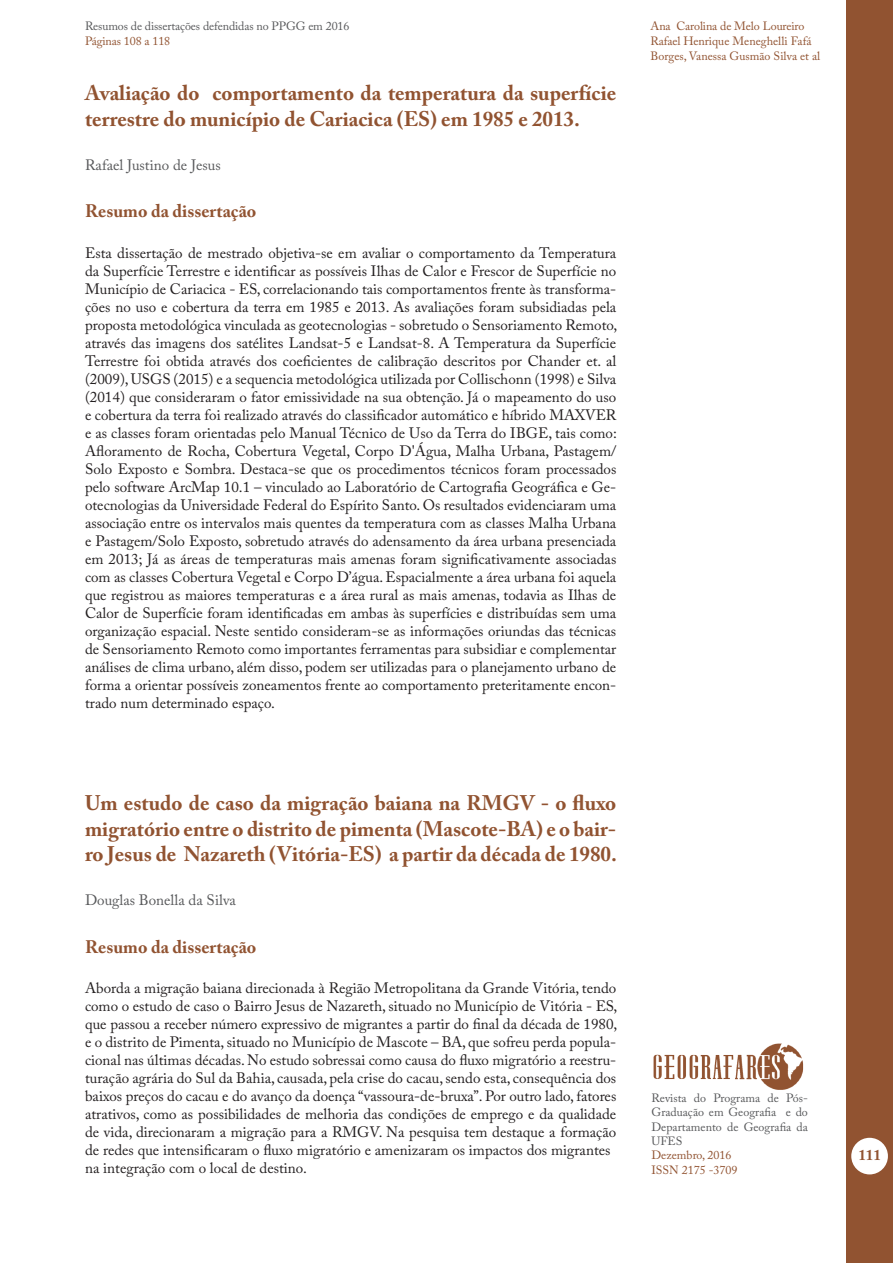
<style>
.page{position:relative;width:893px;height:1263px;background:#fff}
.page>*{position:absolute;margin:0;border:0;box-sizing:border-box;transform-origin:0 0}
.t1{font:700 21px/25.2px "Adobe Caslon Pro";color:#915331}
.t2{font:700 18px "Adobe Caslon Pro";color:#915331}
.t3{font:15px/18px "Adobe Caslon Pro";color:#231f20;text-align:justify}
.t4{font:15px "Adobe Caslon Pro";color:#57585a}
.t5{font:700 15px "Adobe Caslon Pro";color:#915331}
.t6{font:12px/14.9px "Adobe Caslon Pro";color:#915331}
.t7{font:12px/14.4px "Adobe Caslon Pro";letter-spacing:-.005em;color:#57585a;text-align:justify}
</style>
<div class="page">
<img style="left:653px;top:1043px;width:151px;height:47px">
<div style="left:846px;top:0;width:47px;height:1262px;background:#915331"></div>
<div style="left:851px;top:1138px;width:37px;height:36px;background:#fff;border-radius:50%"></div>
<p class="t7" style="left:85px;top:19px;width:266px">Resumos de dissertações defendidas no PPGG em 2016</p>
<p class="t6" style="left:85px;top:34px;width:87px">Páginas 108 a 118</p>
<p class="t1" style="left:85px;top:81px;width:533px">Avaliação do comportamento da temperatura da superfície terrestre do município de Cariacica (ES) em 1985 e 2013.</p>
<p class="t4" style="left:85px;top:156px;width:137px">Rafael Justino de Jesus</p>
<p class="t2" style="left:85px;top:201px;width:173px">Resumo da dissertação</p>
<p class="t3" style="left:85px;top:244px;width:534px">Esta dissertação de mestrado objetiva-se em avaliar o comportamento da Temperatura da Superfície Terrestre e identificar as possíveis Ilhas de Calor e Frescor de Superfície no Município de Cariacica - ES, correlacionando tais comportamentos frente às transforma&shy;ções no uso e cobertura da terra em 1985 e 2013. As avaliações foram subsidiadas pela proposta metodológica vinculada as geotecnologias - sobretudo o Sensoriamento Remoto, através das imagens dos satélites Landsat-5 e Landsat-8. A Temperatura da Superfície Terrestre foi obtida através dos coeficientes de calibração descritos por Chander et. al (2009), USGS (2015) e a sequencia metodológica utilizada por Collischonn (1998) e Silva (2014) que consideraram o fator emissividade na sua obtenção. Já o mapeamento do uso e cobertura da terra foi realizado através do classificador automático e híbrido MAXVER e as classes foram orientadas pelo Manual Técnico de Uso da Terra do IBGE, tais como:<br>Afloramento de Rocha, Cobertura Vegetal, Corpo D'Água, Malha Urbana, Pastagem/ Solo Exposto e Sombra. Destaca-se que os procedimentos técnicos foram processados pelo software ArcMap 10.1 – vinculado ao Laboratório de Cartografia Geográfica e Ge&shy;otecnologias da Universidade Federal do Espírito Santo. Os resultados evidenciaram uma associação entre os intervalos mais quentes da temperatura com as classes Malha Urbana e Pastagem/Solo Exposto, sobretudo através do adensamento da área urbana presenciada em 2013; Já as áreas de temperaturas mais amenas foram significativamente associadas com as classes Cobertura Vegetal e Corpo D’água. Espacialmente a área urbana foi aquela que registrou as maiores temperaturas e a área rural as mais amenas, todavia as Ilhas de Calor de Superfície foram identificadas em ambas às superfícies e distribuídas sem uma organização espacial. Neste sentido consideram-se as informações oriundas das técnicas de Sensoriamento Remoto como importantes ferramentas para subsidiar e complementar análises de clima urbano, além disso, podem ser utilizadas para o planejamento urbano de forma a orientar possíveis zoneamentos frente ao comportamento preteritamente encon&shy;trado num determinado espaço.</p>
<p class="t1" style="left:85px;top:790px;width:533px;text-align:justify">Um estudo de caso da migração baiana na RMGV - o fluxo migratório entre o distrito de pimenta (Mascote-BA) e o bair&shy;ro Jesus de Nazareth (Vitória-ES) a partir da década de 1980.</p>
<p class="t4" style="left:85px;top:891px;width:152px">Douglas Bonella da Silva</p>
<p class="t2" style="left:85px;top:936px;width:173px">Resumo da dissertação</p>
<p class="t3" style="left:85px;top:979px;width:534px">Aborda a migração baiana direcionada à Região Metropolitana da Grande Vitória, tendo como o estudo de caso o Bairro Jesus de Nazareth, situado no Município de Vitória - ES, que passou a receber número expressivo de migrantes a partir do final da década de 1980, e o distrito de Pimenta, situado no Município de Mascote – BA, que sofreu perda popula&shy;cional nas últimas décadas. No estudo sobressai como causa do fluxo migratório a reestru&shy;turação agrária do Sul da Bahia, causada, pela crise do cacau, sendo esta, consequência dos baixos preços do cacau e do avanço da doença “vassoura-de-bruxa”. Por outro lado, fatores atrativos, como as possibilidades de melhoria das condições de emprego e da qualidade de vida, direcionaram a migração para a RMGV. Na pesquisa tem destaque a formação de redes que intensificaram o fluxo migratório e amenizaram os impactos dos migrantes</p>
<p class="t3" style="left:85px;top:1159px;width:223px">na integração com o local de destino.</p>
<p class="t6" style="left:651px;top:18px;width:171px">Ana Carolina de Melo Loureiro<br>Rafael Henrique Meneghelli Fafá<br>Borges, Vanessa Gusmão Silva et al</p>
<p class="t7" style="left:651px;top:1090px;width:158px">Revista do Programa de Pós-Graduação em Geografia e do Departamento de Geografia da UFES</p>
<p class="t6" style="left:651px;top:1147px;width:88px">Dezembro, 2016<br>ISSN 2175 -3709</p>
<p class="t5" style="left:858px;top:1146px;width:24px">111</p>
</div>
